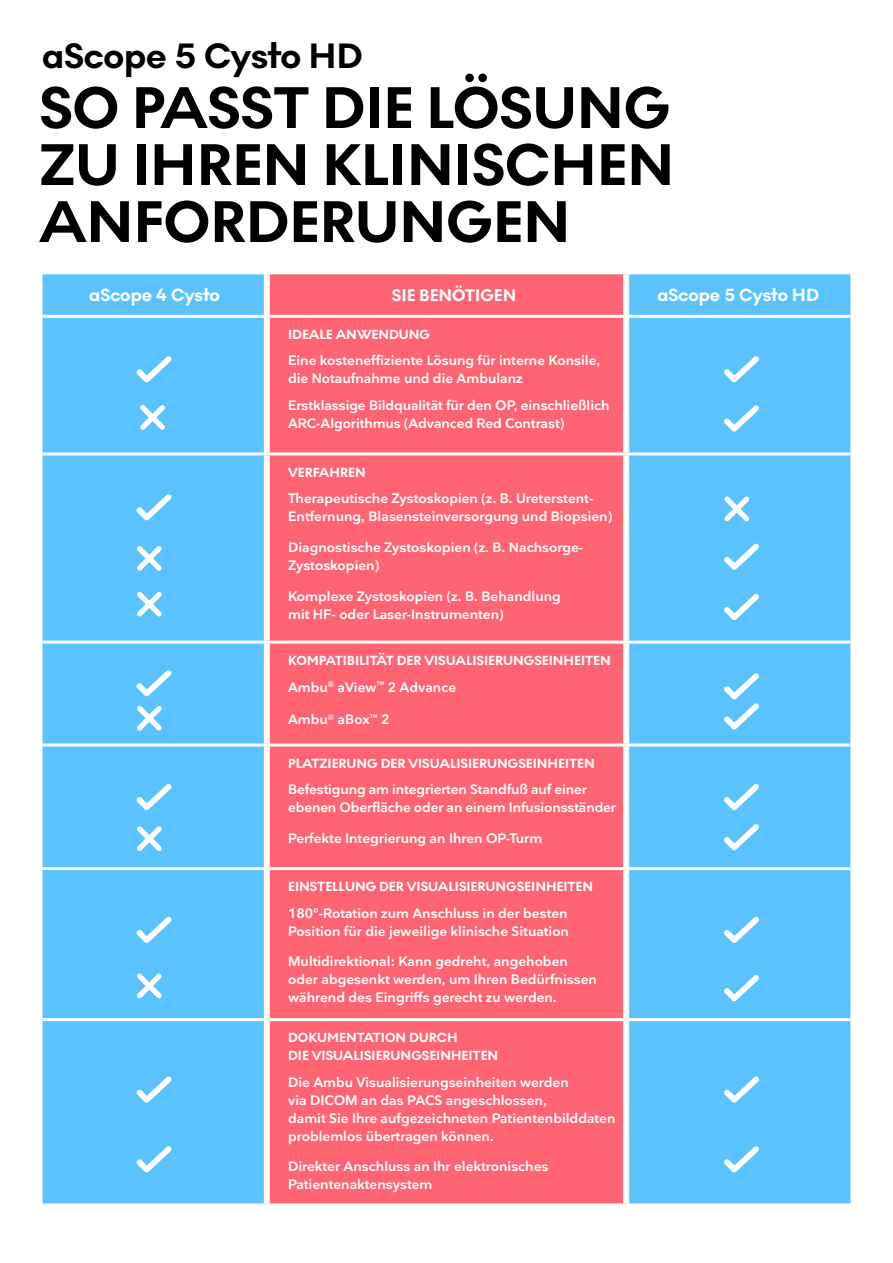
<style>
.page{position:relative;width:893px;height:1263px;background:#fff}
.page>*{position:absolute;margin:0;border:0;box-sizing:border-box;transform-origin:0 0}
.t1{font:700 60px/57px "Noir No 1";letter-spacing:-.005em;color:#000;text-align:justify}
.t2{font:700 36px "Noir No 1";letter-spacing:-.005em;color:#000}
.t3{font:700 18px "Noir No 1";color:#fff}
.t4{font:700 17.25px "Noir No 1";color:#fff}
.t5{font:600 13.5px/18px "Nationale";color:#fff}
.t6{font:700 13.5px/18px "Noir No 1";color:#fff}
</style>
<div class="page">
<div style="left:43px;top:274px;width:807px;height:929px;background:#5ac3ff"></div>
<div style="left:270px;top:274px;width:353px;height:929px;background:#ff6473"></div>
<div style="left:264px;top:274px;width:6px;height:41px;background:#fff"></div>
<div style="left:623px;top:274px;width:6px;height:41px;background:#fff"></div>
<div style="left:264px;top:318px;width:6px;height:134px;background:#fff"></div>
<div style="left:623px;top:318px;width:6px;height:134px;background:#fff"></div>
<div style="left:264px;top:455px;width:6px;height:186px;background:#fff"></div>
<div style="left:623px;top:455px;width:6px;height:186px;background:#fff"></div>
<div style="left:264px;top:644px;width:6px;height:99px;background:#fff"></div>
<div style="left:623px;top:644px;width:6px;height:99px;background:#fff"></div>
<div style="left:264px;top:746px;width:6px;height:121px;background:#fff"></div>
<div style="left:623px;top:746px;width:6px;height:121px;background:#fff"></div>
<div style="left:264px;top:870px;width:6px;height:148px;background:#fff"></div>
<div style="left:623px;top:870px;width:6px;height:148px;background:#fff"></div>
<div style="left:264px;top:1021px;width:6px;height:182px;background:#fff"></div>
<div style="left:623px;top:1021px;width:6px;height:182px;background:#fff"></div>
<hr style="left:43px;top:315px;width:224px;height:3px;background:#fff">
<hr style="left:267px;top:315px;width:359px;height:3px;background:#fff">
<hr style="left:626px;top:315px;width:224px;height:3px;background:#fff">
<hr style="left:43px;top:452px;width:224px;height:3px;background:#fff">
<hr style="left:267px;top:452px;width:359px;height:3px;background:#fff">
<hr style="left:626px;top:452px;width:224px;height:3px;background:#fff">
<hr style="left:43px;top:641px;width:224px;height:3px;background:#fff">
<hr style="left:267px;top:641px;width:359px;height:3px;background:#fff">
<hr style="left:626px;top:641px;width:224px;height:3px;background:#fff">
<hr style="left:43px;top:743px;width:224px;height:3px;background:#fff">
<hr style="left:267px;top:743px;width:359px;height:3px;background:#fff">
<hr style="left:626px;top:743px;width:224px;height:3px;background:#fff">
<hr style="left:43px;top:867px;width:224px;height:3px;background:#fff">
<hr style="left:267px;top:867px;width:359px;height:3px;background:#fff">
<hr style="left:626px;top:867px;width:224px;height:3px;background:#fff">
<hr style="left:43px;top:1018px;width:224px;height:3px;background:#fff">
<hr style="left:267px;top:1018px;width:359px;height:3px;background:#fff">
<hr style="left:626px;top:1018px;width:224px;height:3px;background:#fff">
<svg style="left:134px;top:353px;width:40px;height:32px"></svg>
<svg style="left:134px;top:491px;width:40px;height:32px"></svg>
<svg style="left:134px;top:781px;width:40px;height:32px"></svg>
<svg style="left:134px;top:914px;width:40px;height:32px"></svg>
<svg style="left:134px;top:1074px;width:40px;height:31px"></svg>
<svg style="left:134px;top:1143px;width:40px;height:32px"></svg>
<svg style="left:135px;top:400px;width:35px;height:35px"></svg>
<svg style="left:132px;top:587px;width:35px;height:34px"></svg>
<svg style="left:132px;top:541px;width:35px;height:35px"></svg>
<svg style="left:132px;top:667px;width:42px;height:68px"></svg>
<svg style="left:132px;top:821px;width:35px;height:35px"></svg>
<svg style="left:132px;top:969px;width:35px;height:34px"></svg>
<svg style="left:721px;top:353px;width:41px;height:32px"></svg>
<svg style="left:721px;top:403px;width:41px;height:31px"></svg>
<svg style="left:721px;top:541px;width:41px;height:32px"></svg>
<svg style="left:721px;top:591px;width:41px;height:32px"></svg>
<svg style="left:721px;top:670px;width:41px;height:62px"></svg>
<svg style="left:721px;top:781px;width:41px;height:32px"></svg>
<svg style="left:721px;top:821px;width:41px;height:32px"></svg>
<svg style="left:721px;top:914px;width:41px;height:32px"></svg>
<svg style="left:721px;top:972px;width:41px;height:32px"></svg>
<svg style="left:721px;top:1074px;width:41px;height:31px"></svg>
<svg style="left:721px;top:1143px;width:41px;height:32px"></svg>
<svg style="left:720px;top:492px;width:34px;height:34px"></svg>
<h2 class="t2" style="left:42px;top:29px;width:322px">aScope 5 Cysto HD</h2>
<h1 class="t1" style="left:39px;top:79px;width:637px">SO PASST DIE LÖSUNG ZU IHREN KLINISCHEN ANFORDERUNGEN</h1>
<h3 class="t3" style="left:89px;top:282px;width:132px">aScope 4 Cysto</h3>
<p class="t4" style="left:392px;top:282px;width:126px">SIE BENÖTIGEN</p>
<h3 class="t3" style="left:657px;top:282px;width:163px">aScope 5 Cysto HD</h3>
<p class="t6" style="left:288px;top:325px;width:144px">IDEALE ANWENDUNG</p>
<p class="t5" style="left:288px;top:351px;width:314px">Eine kosteneffiziente Lösung für interne Konsile, die Notaufnahme und die Ambulanz</p>
<p class="t5" style="left:288px;top:396px;width:323px">Erstklassige Bildqualität für den OP, einschließlich<br>ARC-Algorithmus (Advanced Red Contrast)</p>
<p class="t6" style="left:288px;top:463px;width:79px">VERFAHREN</p>
<p class="t5" style="left:288px;top:489px;width:326px">Therapeutische Zystoskopien (z. B. Ureterstent-<br>Entfernung, Blasensteinversorgung und Biopsien)</p>
<p class="t5" style="left:288px;top:538px;width:297px">Diagnostische Zystoskopien (z. B. Nachsorge-<br>Zystoskopien)</p>
<p class="t5" style="left:288px;top:587px;width:274px">Komplexe Zystoskopien (z. B. Behandlung mit HF- oder Laser-Instrumenten)</p>
<p class="t6" style="left:288px;top:651px;width:324px">KOMPATIBILITÄT DER VISUALISIERUNGSEINHEITEN</p>
<p class="t5" style="left:288px;top:677px;width:170px">Ambu<sup>®</sup> aView<sup>™</sup> 2 Advance</p>
<p class="t5" style="left:288px;top:710px;width:103px">Ambu<sup>®</sup> aBox<sup>™</sup> 2</p>
<p class="t6" style="left:288px;top:754px;width:308px">PLATZIERUNG DER VISUALISIERUNGSEINHEITEN</p>
<p class="t5" style="left:288px;top:780px;width:330px">Befestigung am integrierten Standfuß auf einer ebenen Oberfläche oder an einem Infusionsständer</p>
<p class="t5" style="left:288px;top:829px;width:256px">Perfekte Integrierung an Ihren OP-Turm</p>
<p class="t6" style="left:288px;top:877px;width:307px">EINSTELLUNG DER VISUALISIERUNGSEINHEITEN</p>
<p class="t5" style="left:288px;top:903px;width:282px">180°-Rotation zum Anschluss in der besten<br>Position für die jeweilige klinische Situation</p>
<p class="t5" style="left:288px;top:952px;width:310px">Multidirektional: Kann gedreht, angehoben oder abgesenkt werden, um Ihren Bedürfnissen während des Eingriffs gerecht zu werden.</p>
<p class="t6" style="left:288px;top:1028px;width:212px">DOKUMENTATION DURCH<br>DIE VISUALISIERUNGSEINHEITEN</p>
<p class="t5" style="left:288px;top:1072px;width:329px">Die Ambu Visualisierungseinheiten werden<br>via DICOM an das PACS angeschlossen,<br>damit Sie Ihre aufgezeichneten Patientenbilddaten problemlos übertragen können.</p>
<p class="t5" style="left:288px;top:1157px;width:262px">Direkter Anschluss an Ihr elektronisches<br>Patientenaktensystem</p>
</div>
